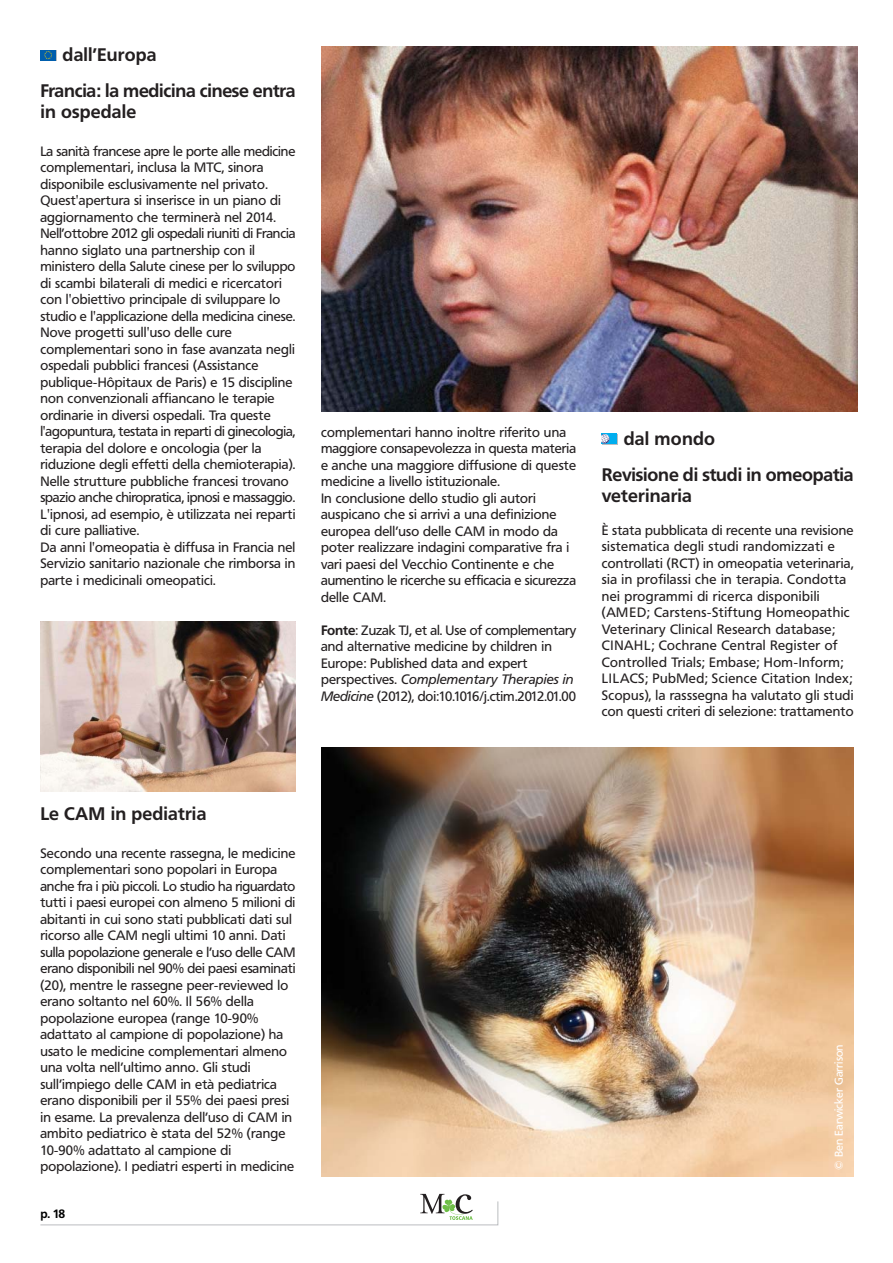
<style>
.page{position:relative;width:893px;height:1263px;background:#fff}
.page>*{position:absolute;margin:0;border:0;box-sizing:border-box;transform-origin:0 0}
.t1{font:700 18px/36px "Frutiger BQ";letter-spacing:-.01em;color:#231f20}
.t2{font:700 18px "Frutiger BQ";letter-spacing:.01em;color:#231f20}
.t3{font:13.5px/16.5px "Frutiger BQ";letter-spacing:.01em;color:#231f20}
.t4{font:13.5px/16.5px "Frutiger BQ";letter-spacing:.03em;color:#231f20}
.t5{font:700 12px "Frutiger BQ";color:#000}
.t6{font:11.25px "Frutiger BQ";color:#fff}
.s1{font-weight:700}
.s2{font-style:italic}
</style>
<div class="page">
<svg style="left:41px;top:51px;width:16px;height:10px"></svg>
<div style="left:40px;top:50px;width:16px;height:10px;background:#005ead"></div>
<svg style="left:44px;top:51px;width:8px;height:8px"></svg>
<div style="left:602px;top:434px;width:16px;height:11px;background:#bbbdc0"></div>
<div style="left:602px;top:434px;width:15px;height:10px;background:#00aeef"></div>
<svg style="left:602px;top:434px;width:7px;height:9px"></svg>
<img style="left:40px;top:622px;width:256px;height:169px">
<img style="left:321px;top:47px;width:536px;height:364px">
<img style="left:321px;top:747px;width:533px;height:430px">
<svg style="left:40px;top:1194px;width:459px;height:32px"></svg>
<h1 class="t1" style="left:40px;top:39px;width:257px;text-indent:22px">dall’Europa<br>Francia: la medicina cinese entra</h1>
<h1 class="t2" style="left:40px;top:105px;width:97px">in ospedale</h1>
<p class="t3" style="left:40px;top:144px;width:257px">La sanità francese apre le porte alle medicine complementari, inclusa la MTC, sinora disponibile esclusivamente nel privato.<br>Quest'apertura si inserisce in un piano di aggiornamento che terminerà nel 2014.<br>Nell’ottobre 2012 gli ospedali riuniti di Francia hanno siglato una partnership con il ministero della Salute cinese per lo sviluppo di scambi bilaterali di medici e ricercatori con l'obiettivo principale di sviluppare lo studio e l'applicazione della medicina cinese.<br>Nove progetti sull'uso delle cure complementari sono in fase avanzata negli ospedali pubblici francesi (Assistance publique-Hôpitaux de Paris) e 15 discipline non convenzionali affiancano le terapie ordinarie in diversi ospedali. Tra queste l'agopuntura, testata in reparti di ginecologia, terapia del dolore e oncologia (per la riduzione degli effetti della chemioterapia).<br>Nelle strutture pubbliche francesi trovano spazio anche chiropratica, ipnosi e massaggio.<br>L'ipnosi, ad esempio, è utilizzata nei reparti di cure palliative.<br>Da anni l'omeopatia è diffusa in Francia nel Servizio sanitario nazionale che rimborsa in parte i medicinali omeopatici.</p>
<p class="t3" style="left:321px;top:425px;width:257px">complementari hanno inoltre riferito una maggiore consapevolezza in questa materia e anche una maggiore diffusione di queste medicine a livello istituzionale.<br>In conclusione dello studio gli autori auspicano che si arrivi a una definizione europea dell’uso delle CAM in modo da poter realizzare indagini comparative fra i vari paesi del Vecchio Continente e che aumentino le ricerche su efficacia e sicurezza delle CAM.</p>
<p class="t3" style="left:321px;top:623px;width:257px"><span class="s1">Fonte</span>: Zuzak TJ, et al. Use of complementary and alternative medicine by children in Europe: Published data and expert perspectives. <span class="s2">Complementary Therapies in Medicine</span> (2012), doi:10.1016/j.ctim.2012.01.00</p>
<h1 class="t1" style="left:602px;top:422px;width:253px;text-indent:22px">dal mondo<br>Revisione di studi in omeopatia</h1>
<h1 class="t2" style="left:602px;top:488px;width:92px">veterinaria</h1>
<p class="t4" style="left:602px;top:523px;width:253px">È stata pubblicata di recente una revisione sistematica degli studi randomizzati e controllati (RCT) in omeopatia veterinaria, sia in profilassi che in terapia. Condotta nei programmi di ricerca disponibili (AMED; Carstens-Stiftung Homeopathic Veterinary Clinical Research database; CINAHL; Cochrane Central Register of Controlled Trials; Embase; Hom-Inform; LILACS; PubMed; Science Citation Index; Scopus), la rasssegna ha valutato gli studi con questi criteri di selezione: trattamento</p>
<h1 class="t2" style="left:40px;top:807px;width:168px">Le CAM in pediatria</h1>
<p class="t3" style="left:40px;top:846px;width:257px">Secondo una recente rassegna, le medicine complementari sono popolari in Europa anche fra i più piccoli. Lo studio ha riguardato tutti i paesi europei con almeno 5 milioni di abitanti in cui sono stati pubblicati dati sul ricorso alle CAM negli ultimi 10 anni. Dati sulla popolazione generale e l’uso delle CAM erano disponibili nel 90% dei paesi esaminati (20), mentre le rassegne peer-reviewed lo erano soltanto nel 60%. Il 56% della popolazione europea (range 10-90% adattato al campione di popolazione) ha usato le medicine complementari almeno una volta nell’ultimo anno. Gli studi sull’impiego delle CAM in età pediatrica erano disponibili per il 55% dei paesi presi in esame. La prevalenza dell’uso di CAM in ambito pediatrico è stata del 52% (range 10-90% adattato al campione di popolazione). I pediatri esperti in medicine</p>
<p class="t5" style="left:40px;top:1209px;width:26px">p. 18</p>
<p class="t6" style="left:834px;top:1169px;width:127px;rotate:-90deg">© Ben Earwicker Garrison</p>
</div>
